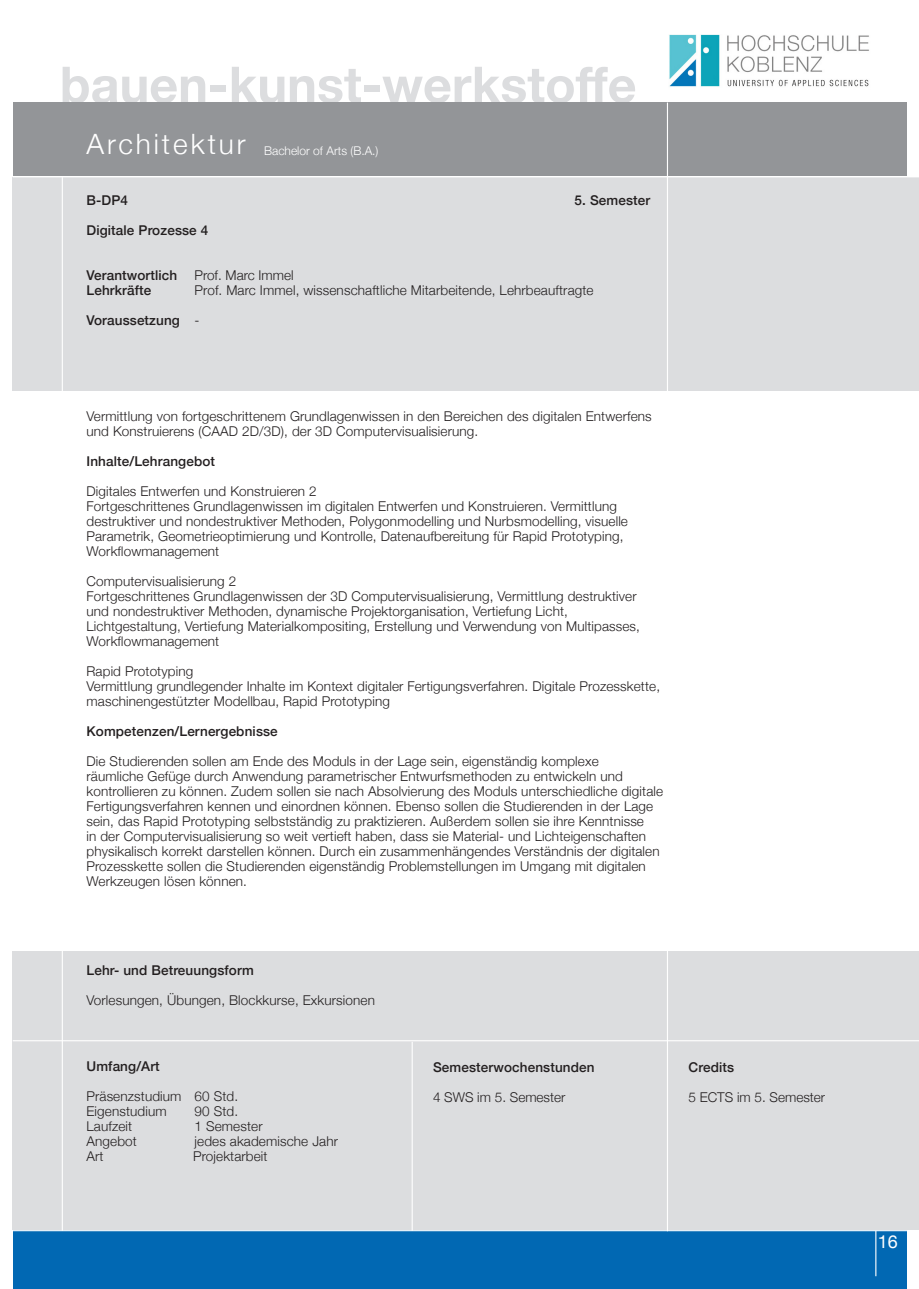
<style>
.page{position:relative;width:919px;height:1289px;background:#fff}
.page>*{position:absolute;margin:0;border:0;box-sizing:border-box;transform-origin:0 0}
.t1{font:700 50.25px "Helvetica Neue";color:#dcdddf}
.t2{font:300 28.05px "Helvetica Neue";letter-spacing:.105em;color:#fff}
.t3{font:18px "Helvetica Neue";color:#fff}
.t4{font:300 13.5px/15px "Helvetica Neue";letter-spacing:.01em;color:#231f20}
.t5{font:500 13.5px "Helvetica Neue";letter-spacing:.01em;color:#231f20}
.t6{font:300 12px "Helvetica Neue";color:#fff}
.s1{font-weight:300}
</style>
<div class="page">
<div style="left:13px;top:1230px;width:893px;height:58px;background:#0168b3"></div>
<div style="left:13px;top:177px;width:905px;height:213px;background:#dcdddf"></div>
<div style="left:13px;top:103px;width:893px;height:73px;background:#939598"></div>
<hr style="left:13px;top:1229px;width:905px;height:2px;background:#fff">
<img style="left:669px;top:34px;width:200px;height:53px">
<div style="left:13px;top:951px;width:905px;height:278px;background:#dcdddf"></div>
<hr style="left:666px;top:103px;width:2px;height:1128px;background:#fff">
<hr style="left:62px;top:177px;width:1px;height:1053px;background:#fff">
<hr style="left:13px;top:1040px;width:905px;height:1px;background:#fff">
<hr style="left:875px;top:1230px;width:1px;height:46px;background:#fff">
<hr style="left:411px;top:1041px;width:2px;height:189px;background:#fff">
<h1 class="t1" style="left:60px;top:45px;width:578px">bauen-kunst-werkstoffe</h1>
<h2 class="t2" style="left:86px;top:122px;width:161px">Architektur</h2>
<p class="t6" style="left:264px;top:141px;width:116px">Bachelor of Arts (B.A.)</p>
<p class="t5" style="left:574px;top:189px;width:77px">5. Semester</p>
<p class="t5" style="left:86px;top:189px;width:43px">B-DP4</p>
<p class="t5" style="left:86px;top:219px;width:123px">Digitale Prozesse 4</p>
<p class="t5" style="left:86px;top:264px;width:92px">Verantwortlich</p>
<p class="t4" style="left:194px;top:266px;width:100px">Prof. Marc Immel</p>
<p class="t5" style="left:86px;top:279px;width:66px">Lehrkräfte</p>
<p class="t4" style="left:194px;top:281px;width:400px">Prof. Marc Immel, wissenschaftliche Mitarbeitende, Lehrbeauftragte</p>
<p class="t5" style="left:86px;top:309px;width:114px">Voraussetzung <span class="s1">-</span></p>
<p class="t4" style="left:86px;top:408px;width:566px">Vermittlung von fortgeschrittenem Grundlagenwissen in den Bereichen des digitalen Entwerfens und Konstruierens (CAAD 2D/3D), der 3D Computervisualisierung.</p>
<p class="t5" style="left:86px;top:450px;width:130px">Inhalte/Lehrangebot</p>
<p class="t4" style="left:86px;top:483px;width:232px">Digitales Entwerfen und Konstruieren 2</p>
<p class="t4" style="left:86px;top:498px;width:543px">Fortgeschrittenes Grundlagenwissen im digitalen Entwerfen und Konstruieren. Vermittlung destruktiver und nondestruktiver Methoden, Polygonmodelling und Nurbsmodelling, visuelle Parametrik, Geometrieoptimierung und Kontrolle, Datenaufbereitung für Rapid Prototyping, Workflowmanagement</p>
<p class="t4" style="left:86px;top:573px;width:151px">Computervisualisierung 2</p>
<p class="t4" style="left:86px;top:588px;width:555px">Fortgeschrittenes Grundlagenwissen der 3D Computervisualisierung, Vermittlung destruktiver und nondestruktiver Methoden, dynamische Projektorganisation, Vertiefung Licht, Lichtgestaltung, Vertiefung Materialkompositing, Erstellung und Verwendung von Multipasses, Workflowmanagement</p>
<p class="t4" style="left:86px;top:663px;width:108px">Rapid Prototyping</p>
<p class="t4" style="left:86px;top:678px;width:575px">Vermittlung grundlegender Inhalte im Kontext digitaler Fertigungsverfahren. Digitale Prozesskette, maschinengestützter Modellbau, Rapid Prototyping</p>
<p class="t5" style="left:86px;top:720px;width:193px">Kompetenzen/Lernergebnisse</p>
<p class="t4" style="left:86px;top:753px;width:578px">Die Studierenden sollen am Ende des Moduls in der Lage sein, eigenständig komplexe<br>räumliche Gefüge durch Anwendung parametrischer Entwurfsmethoden zu entwickeln und kontrollieren zu können. Zudem sollen sie nach Absolvierung des Moduls unterschiedliche digitale Fertigungsverfahren kennen und einordnen können. Ebenso sollen die Studierenden in der Lage sein, das Rapid Prototyping selbstständig zu praktizieren. Außerdem sollen sie ihre Kenntnisse<br>in der Computervisualisierung so weit vertieft haben, dass sie Material- und Lichteigenschaften physikalisch korrekt darstellen können. Durch ein zusammenhängendes Verständnis der digitalen Prozesskette sollen die Studierenden eigenständig Problemstellungen im Umgang mit digitalen Werkzeugen lösen können.</p>
<p class="t5" style="left:86px;top:958px;width:169px">Lehr- und Betreuungsform</p>
<p class="t4" style="left:86px;top:991px;width:290px">Vorlesungen, Übungen, Blockkurse, Exkursionen</p>
<p class="t5" style="left:86px;top:1055px;width:75px">Umfang/Art</p>
<p class="t4" style="left:86px;top:1087px;width:153px">Präsenzstudium 60 Std.</p>
<p class="t4" style="left:86px;top:1102px;width:82px">Eigenstudium</p>
<p class="t4" style="left:194px;top:1102px;width:45px">90 Std.</p>
<p class="t4" style="left:86px;top:1117px;width:47px">Laufzeit</p>
<p class="t4" style="left:194px;top:1117px;width:69px">1 Semester</p>
<p class="t4" style="left:86px;top:1132px;width:52px">Angebot</p>
<p class="t4" style="left:194px;top:1132px;width:145px">jedes akademische Jahr</p>
<p class="t4" style="left:86px;top:1147px;width:19px">Art</p>
<p class="t4" style="left:193px;top:1147px;width:76px">Projektarbeit</p>
<p class="t5" style="left:433px;top:1056px;width:163px">Semesterwochenstunden</p>
<p class="t4" style="left:433px;top:1088px;width:134px">4 SWS im 5. Semester</p>
<p class="t5" style="left:688px;top:1055px;width:47px">Credits</p>
<p class="t4" style="left:688px;top:1088px;width:138px">5 ECTS im 5. Semester</p>
<h3 class="t3" style="left:877px;top:1228px;width:22px">16</h3>
</div>
